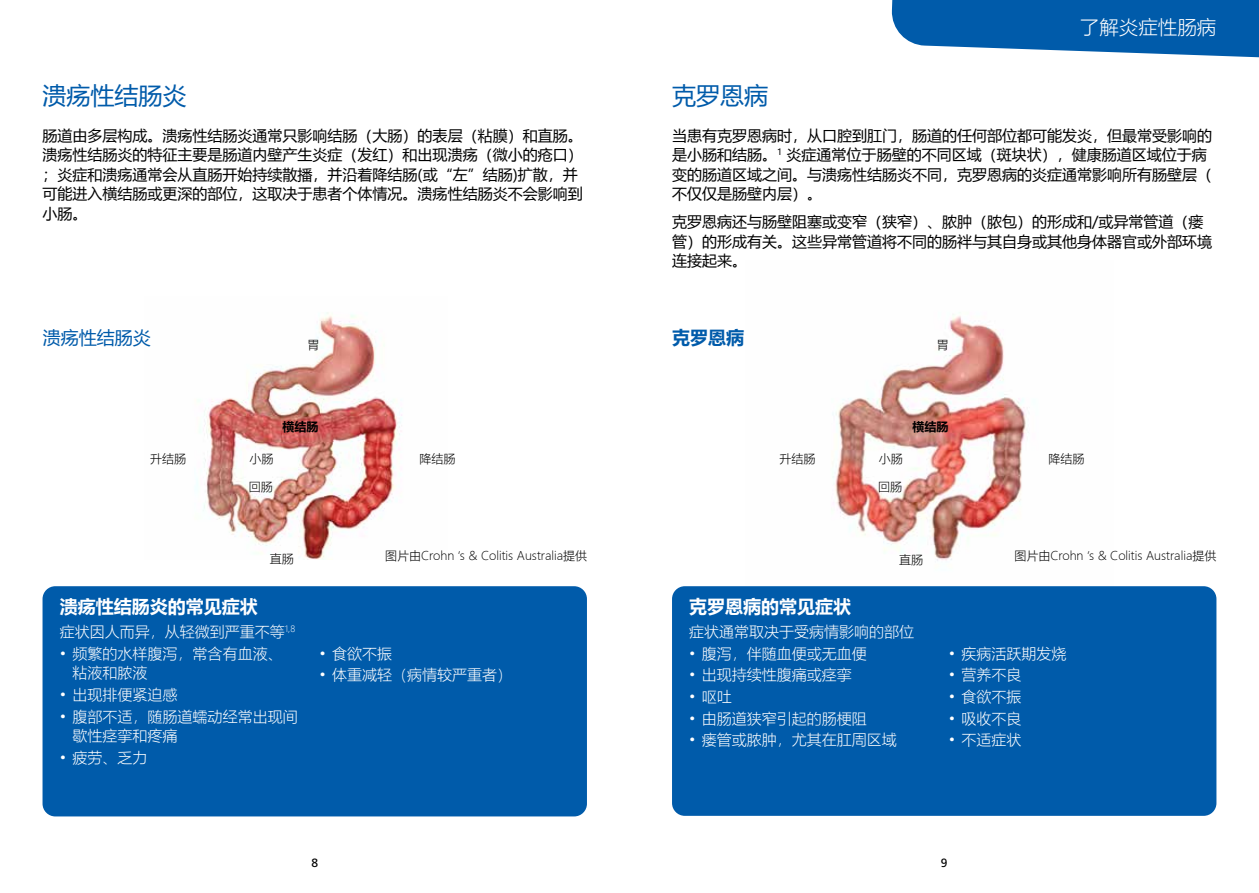
<style>
.page{position:relative;width:1259px;height:893px;background:#fff}
.page>*{position:absolute;margin:0;border:0;box-sizing:border-box;transform-origin:0 0}
.t1{font:24px "Microsoft Ya Hei";color:#005baa}
.t2{font:300 19.5px "Microsoft Ya Hei";color:#fff}
.t3{font:700 18px "Microsoft Ya Hei";color:#fff}
.t4{font:18px "Microsoft Ya Hei";color:#005baa}
.t5{font:700 18px "Microsoft Ya Hei";color:#005baa}
.t6{font:15px/19.5px "Microsoft Ya Hei";color:#000}
.t7{font:300 15px/19.5px "Microsoft Ya Hei";color:#fff}
.t8{font:300 12px "Microsoft Ya Hei";color:#000}
.t9{font:700 12px "Microsoft Ya Hei";color:#000}
.t10{font:12px "Frutiger LT Std";color:#000}
</style>
<div class="page">
<img style="left:832px;top:314px;width:197px;height:247px">
<img style="left:195px;top:313px;width:207px;height:246px">
<svg style="left:891px;top:0;width:368px;height:58px;background:#2271b5"></svg>
<div style="left:672px;top:586px;width:544px;height:230px;background:#005baa;border-radius:13px"></div>
<div style="left:43px;top:586px;width:544px;height:230px;background:#005baa;border-radius:13px"></div>
<h1 class="t1" style="left:43px;top:79px;width:145px">溃疡性结肠炎</h1>
<p class="t6" style="left:43px;top:125px;width:541px">肠道由多层构成。溃疡性结肠炎通常只影响结肠（大肠）的表层（粘膜）和直肠。溃疡性结肠炎的特征主要是肠道内壁产生炎症（发红）和出现溃疡（微小的疮口）；炎症和溃疡通常会从直肠开始持续散播，并沿着降结肠(或“左”结肠)扩散，并可能进入横结肠或更深的部位，这取决于患者个体情况。溃疡性结肠炎不会影响到小肠。</p>
<h2 class="t2" style="left:1080px;top:14px;width:138px">了解炎症性肠病</h2>
<h1 class="t1" style="left:672px;top:79px;width:97px">克罗恩病</h1>
<p class="t6" style="left:672px;top:125px;width:542px">当患有克罗恩病时，从口腔到肛门，肠道的任何部位都可能发炎，但最常受影响的是小肠和结肠。<sup>1</sup> 炎症通常位于肠壁的不同区域（斑块状），健康肠道区域位于病变的肠道区域之间。与溃疡性结肠炎不同，克罗恩病的炎症通常影响所有肠壁层（不仅仅是肠壁内层）。</p>
<p class="t6" style="left:672px;top:212px;width:541px">克罗恩病还与肠壁阻塞或变窄（狭窄）、脓肿（脓包）的形成和/或异常管道（瘘管）的形成有关。这些异常管道将不同的肠袢与其自身或其他身体器官或外部环境连接起来。</p>
<p class="t4" style="left:43px;top:326px;width:109px">溃疡性结肠炎</p>
<p class="t8" style="left:308px;top:337px;width:13px">胃</p>
<p class="t5" style="left:672px;top:325px;width:73px">克罗恩病</p>
<p class="t8" style="left:936px;top:337px;width:13px">胃</p>
<p class="t9" style="left:282px;top:419px;width:37px">横结肠</p>
<p class="t9" style="left:912px;top:419px;width:37px">横结肠</p>
<p class="t8" style="left:150px;top:451px;width:37px">升结肠</p>
<p class="t8" style="left:419px;top:451px;width:37px">降结肠</p>
<p class="t8" style="left:779px;top:451px;width:37px">升结肠</p>
<p class="t8" style="left:1048px;top:451px;width:37px">降结肠</p>
<p class="t8" style="left:250px;top:451px;width:25px">小肠</p>
<p class="t8" style="left:878px;top:451px;width:25px">小肠</p>
<p class="t8" style="left:249px;top:479px;width:25px">回肠</p>
<p class="t8" style="left:878px;top:479px;width:25px">回肠</p>
<p class="t8" style="left:385px;top:548px;width:204px">图片由Crohn ‘s &amp; Colitis Australia提供</p>
<p class="t8" style="left:1014px;top:548px;width:204px">图片由Crohn ‘s &amp; Colitis Australia提供</p>
<p class="t3" style="left:689px;top:594px;width:163px">克罗恩病的常见症状</p>
<p class="t7" style="left:689px;top:622px;width:226px">症状通常取决于受病情影响的部位</p>
<p class="t7" style="left:689px;top:643px;width:179px">• 腹泻，伴随血便或无血便</p>
<p class="t7" style="left:689px;top:665px;width:164px">• 出现持续性腹痛或痉挛</p>
<p class="t7" style="left:689px;top:686px;width:44px">• 呕吐</p>
<p class="t7" style="left:689px;top:708px;width:179px">• 由肠道狭窄引起的肠梗阻</p>
<p class="t7" style="left:689px;top:730px;width:209px">• 瘘管或脓肿，尤其在肛周区域</p>
<p class="t8" style="left:270px;top:551px;width:25px">直肠</p>
<p class="t8" style="left:899px;top:551px;width:25px">直肠</p>
<p class="t3" style="left:60px;top:594px;width:199px">溃疡性结肠炎的常见症状</p>
<p class="t7" style="left:60px;top:622px;width:237px">症状因人而异，从轻微到严重不等<sup>1,8</sup></p>
<p class="t7" style="left:73px;top:643px;width:211px;text-indent:-13px">• 频繁的水样腹泻，常含有血液、粘液和脓液</p>
<p class="t7" style="left:60px;top:684px;width:119px">• 出现排便紧迫感</p>
<p class="t7" style="left:73px;top:706px;width:226px;text-indent:-13px">• 腹部不适，随肠道蠕动经常出现间歇性痉挛和疼痛</p>
<p class="t7" style="left:60px;top:747px;width:89px">• 疲劳、乏力</p>
<p class="t7" style="left:319px;top:643px;width:74px">• 食欲不振</p>
<p class="t7" style="left:319px;top:665px;width:194px">• 体重减轻（病情较严重者）</p>
<p class="t7" style="left:948px;top:643px;width:119px">• 疾病活跃期发烧</p>
<p class="t7" style="left:948px;top:665px;width:74px">• 营养不良</p>
<p class="t7" style="left:948px;top:686px;width:74px">• 食欲不振</p>
<p class="t7" style="left:948px;top:708px;width:74px">• 吸收不良</p>
<p class="t7" style="left:948px;top:730px;width:74px">• 不适症状</p>
<p class="t10" style="left:311px;top:856px;width:8px">8</p>
<p class="t10" style="left:941px;top:856px;width:8px">9</p>
</div>
